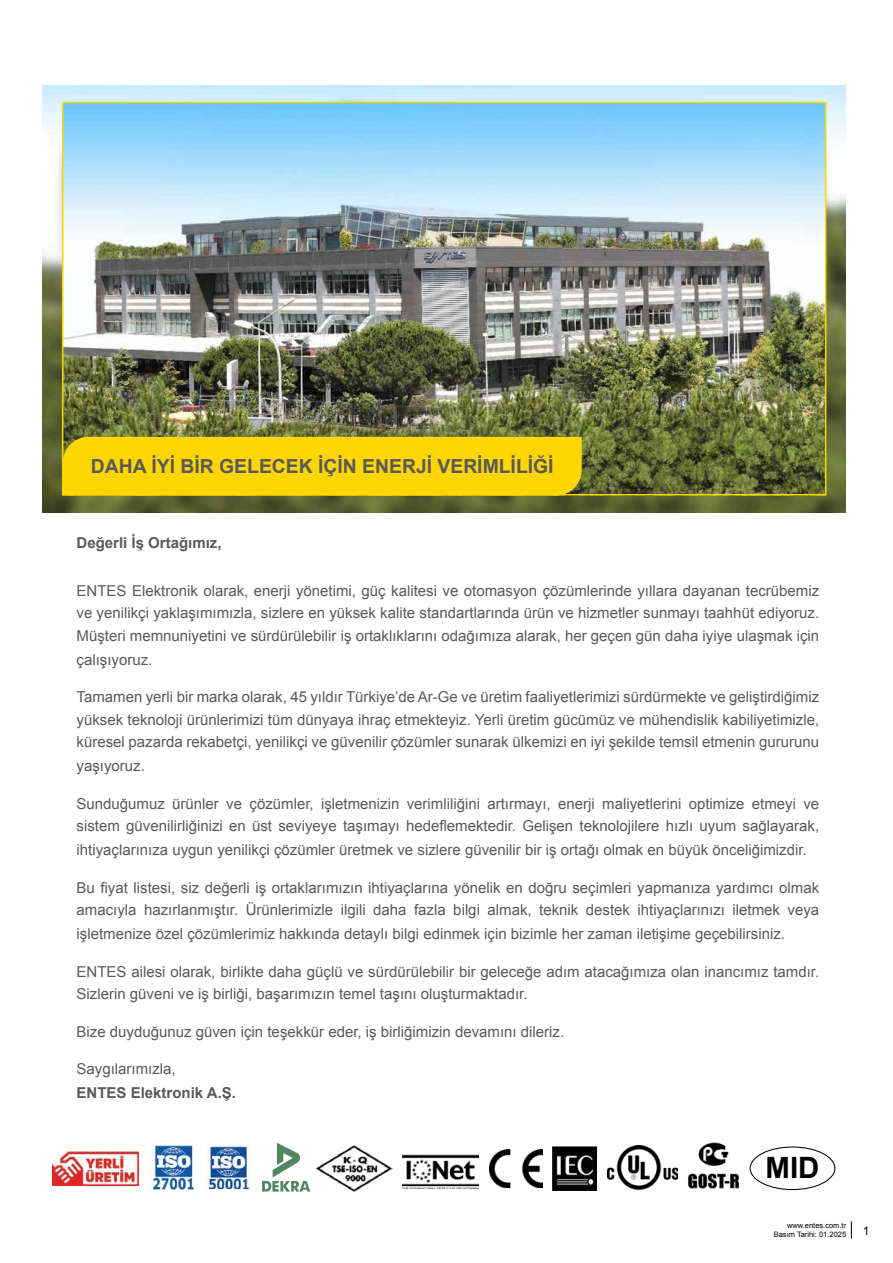
<style>
.page{position:relative;width:893px;height:1263px;background:#fff}
.page>*{position:absolute;margin:0;border:0;box-sizing:border-box;transform-origin:0 0}
.t1{font:700 29.4px "Arial";color:#000}
.t2{font:700 19.35px "Arial";color:#58595b}
.t3{font:15px/22.5px "Arial";color:#58595b}
.t4{font:700 15px "Arial";color:#58595b}
.t5{font:12px "Arial";color:#000}
.t6{font:7.5px/9px "Arial";color:#000;text-align:right}
</style>
<div class="page">
<svg style="left:851px;top:1221px;width:1px;height:17px"></svg>
<img style="left:43px;top:85px;width:803px;height:427px">
<img style="left:65px;top:105px;width:758px;height:387px">
<div style="left:65px;top:437px;width:517px;height:55px;background:#ffd600"></div>
<img style="left:316px;top:1145px;width:76px;height:47px">
<img style="left:402px;top:1154px;width:77px;height:34px">
<img style="left:489px;top:1149px;width:54px;height:38px">
<img style="left:553px;top:1146px;width:44px;height:44px">
<img style="left:607px;top:1146px;width:70px;height:45px">
<div style="left:750px;top:1146px;width:85px;height:44px;border:1px solid #000;border-radius:50%"></div>
<img style="left:52px;top:1151px;width:86px;height:34px">
<img style="left:688px;top:1142px;width:51px;height:47px">
<svg style="left:262px;top:1191px;width:48px;height:1px"></svg>
<svg style="left:262px;top:1143px;width:48px;height:48px"></svg>
<img style="left:207px;top:1146px;width:43px;height:43px">
<img style="left:152px;top:1146px;width:42px;height:43px">
<div style="left:62px;top:102px;width:764px;height:393px;border:2px solid #ffd600"></div>
<p class="t2" style="left:91px;top:454px;width:464px">DAHA İYİ BİR GELECEK İÇİN ENERJİ VERİMLİLİĞİ</p>
<p class="t4" style="left:77px;top:533px;width:147px">Değerli İş Ortağımız,</p>
<p class="t3" style="left:77px;top:579px;width:744px;text-align:justify">ENTES Elektronik olarak, enerji yönetimi, güç kalitesi ve otomasyon çözümlerinde yıllara dayanan tecrübemiz ve yenilikçi yaklaşımımızla, sizlere en yüksek kalite standartlarında ürün ve hizmetler sunmayı taahhüt ediyoruz.<br>Müşteri memnuniyetini ve sürdürülebilir iş ortaklıklarını odağımıza alarak, her geçen gün daha iyiye ulaşmak için</p>
<p class="t3" style="left:77px;top:648px;width:77px">çalışıyoruz.</p>
<p class="t3" style="left:77px;top:686px;width:744px;text-align:justify">Tamamen yerli bir marka olarak, 45 yıldır Türkiye’de Ar-Ge ve üretim faaliyetlerimizi sürdürmekte ve geliştirdiğimiz yüksek teknoloji ürünlerimizi tüm dünyaya ihraç etmekteyiz. Yerli üretim gücümüz ve mühendislik kabiliyetimizle, küresel pazarda rekabetçi, yenilikçi ve güvenilir çözümler sunarak ülkemizi en iyi şekilde temsil etmenin gururunu</p>
<p class="t3" style="left:77px;top:755px;width:70px">yaşıyoruz.</p>
<p class="t3" style="left:77px;top:792px;width:744px">Sunduğumuz ürünler ve çözümler, işletmenizin verimliliğini artırmayı, enerji maliyetlerini optimize etmeyi ve sistem güvenilirliğinizi en üst seviyeye taşımayı hedeflemektedir. Gelişen teknolojilere hızlı uyum sağlayarak,</p>
<p class="t3" style="left:77px;top:839px;width:732px">ihtiyaçlarınıza uygun yenilikçi çözümler üretmek ve sizlere güvenilir bir iş ortağı olmak en büyük önceliğimizdir.</p>
<p class="t3" style="left:77px;top:876px;width:744px">Bu fiyat listesi, siz değerli iş ortaklarımızın ihtiyaçlarına yönelik en doğru seçimleri yapmanıza yardımcı olmak amacıyla hazırlanmıştır. Ürünlerimizle ilgili daha fazla bilgi almak, teknik destek ihtiyaçlarınızı iletmek veya</p>
<p class="t3" style="left:77px;top:923px;width:710px">işletmenize özel çözümlerimiz hakkında detaylı bilgi edinmek için bizimle her zaman iletişime geçebilirsiniz.</p>
<p class="t3" style="left:77px;top:960px;width:744px">ENTES ailesi olarak, birlikte daha güçlü ve sürdürülebilir bir geleceğe adım atacağımıza olan inancımız tamdır.<br>Sizlerin güveni ve iş birliği, başarımızın temel taşını oluşturmaktadır.</p>
<p class="t3" style="left:77px;top:1020px;width:489px">Bize duyduğunuz güven için teşekkür eder, iş birliğimizin devamını dileriz.</p>
<p class="t3" style="left:77px;top:1058px;width:101px">Saygılarımızla,</p>
<p class="t4" style="left:77px;top:1083px;width:161px">ENTES Elektronik A.Ş.</p>
<h1 class="t1" style="left:765px;top:1148px;width:55px">MID</h1>
<p class="t6" style="left:774px;top:1221px;width:74px">www.entes.com.tr<br>Basım Tarihi: 01.2025</p>
<p class="t5" style="left:863px;top:1223px;width:8px">1</p>
</div>
